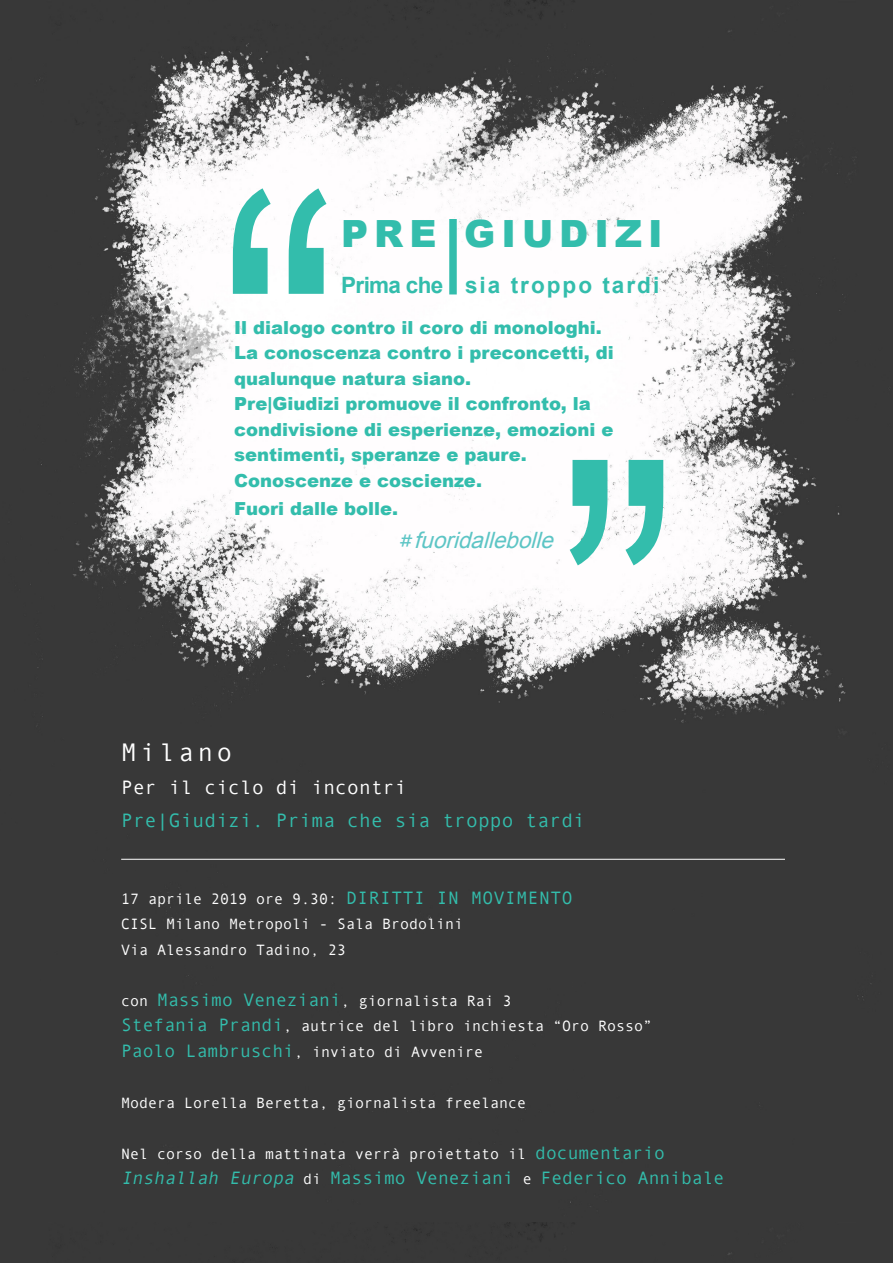
<style>
.page{position:relative;width:893px;height:1263px;background:#fff}
.page>*{position:absolute;margin:0;border:0;box-sizing:border-box;transform-origin:0 0}
.t1{font:450px "Arial Narrow";color:#33bdac}
.t2{font:900 37.5px "Arial";letter-spacing:.16em;color:#33bdac}
.t3{font:25.5px "Andale Mono";letter-spacing:.15em;color:#fff}
.t4{font:700 22.5px "Arial";letter-spacing:.09em;color:#33bdac}
.t5{font:italic 22.5px "Arial";color:#5dc5c5}
.t6{font:19.5px "Andale Mono";letter-spacing:.01em;color:#33bdac}
.t7{font:19.5px "Andale Mono";letter-spacing:.01em;color:#fff}
.t8{font:900 18px/25.5px "Arial";color:#33bdac}
.t9{font:18px "Andale Mono";color:#33bdac}
.t10{font:15px "Andale Mono";color:#fff}
.s1{font-family:"Krungthep";font-style:normal;font-size:18px}
.s2{font-size:18px;color:#33bdac}
.s3{font-style:italic}
.s4{font-size:15px;color:#fff}
</style>
<div class="page">
<img style="left:0;top:0;width:893px;height:1222px">
<div style="left:449px;top:219px;width:8px;height:75px;background:#33bdac"></div>
<div style="left:0;top:1222px;width:893px;height:41px;background:#383838"></div>
<hr style="left:121px;top:859px;width:664px;height:1px;background:#fff">
<p class="t1" style="left:218px;top:22px;width:124px">“</p>
<p class="t2" style="left:341px;top:206px;width:323px">PRE GIUDIZI</p>
<p class="t4" style="left:341px;top:270px;width:319px">Prima che sia troppo tardi</p>
<p class="t8" style="left:234px;top:314px;width:369px">Il dialogo contro il coro di monologhi.</p>
<p class="t8" style="left:234px;top:340px;width:381px">La conoscenza contro i preconcetti, di qualunque natura siano.</p>
<p class="t8" style="left:234px;top:391px;width:381px">Pre|Giudizi promuove il confronto, la condivisione di esperienze, emozioni e sentimenti, speranze e paure.</p>
<p class="t8" style="left:234px;top:467px;width:249px">Conoscenze e coscienze.</p>
<p class="t8" style="left:234px;top:496px;width:165px">Fuori dalle bolle.</p>
<p class="t5" style="left:399px;top:525px;width:163px"><span class="s1">#</span> fuoridallebolle</p>
<p class="t1" style="left:678px;top:732px;width:124px;rotate:-180deg">“</p>
<p class="t3" style="left:121px;top:736px;width:112px">Milano</p>
<p class="t7" style="left:121px;top:775px;width:287px">Per il ciclo di incontri</p>
<p class="t6" style="left:121px;top:808px;width:465px">Pre|Giudizi. Prima che sia troppo tardi</p>
<p class="t10" style="left:121px;top:888px;width:453px">17 aprile 2019 ore 9.30: <span class="s2">DIRITTI IN MOVIMENTO</span></p>
<p class="t10" style="left:121px;top:914px;width:344px">CISL Milano Metropoli - Sala Brodolini</p>
<p class="t10" style="left:121px;top:939px;width:227px">Via Alessandro Tadino, 23</p>
<p class="t10" style="left:121px;top:990px;width:392px">con <span class="s2">Massimo Veneziani</span>, giornalista Rai 3</p>
<p class="t10" style="left:121px;top:1016px;width:533px"><span class="s2">Stefania Prandi</span>, autrice del libro inchiesta “Oro Rosso”</p>
<p class="t10" style="left:121px;top:1041px;width:363px"><span class="s2">Paolo Lambruschi</span>, inviato di Avvenire</p>
<p class="t10" style="left:121px;top:1092px;width:407px">Modera Lorella Beretta, giornalista freelance</p>
<p class="t10" style="left:121px;top:1143px;width:545px">Nel corso della mattinata verrà proiettato il <span class="s2">documentario</span></p>
<p class="t9" style="left:121px;top:1166px;width:605px"><span class="s3">Inshallah Europa</span> <span class="s4">di</span> Massimo Veneziani <span class="s4">e</span> Federico Annibale</p>
</div>
